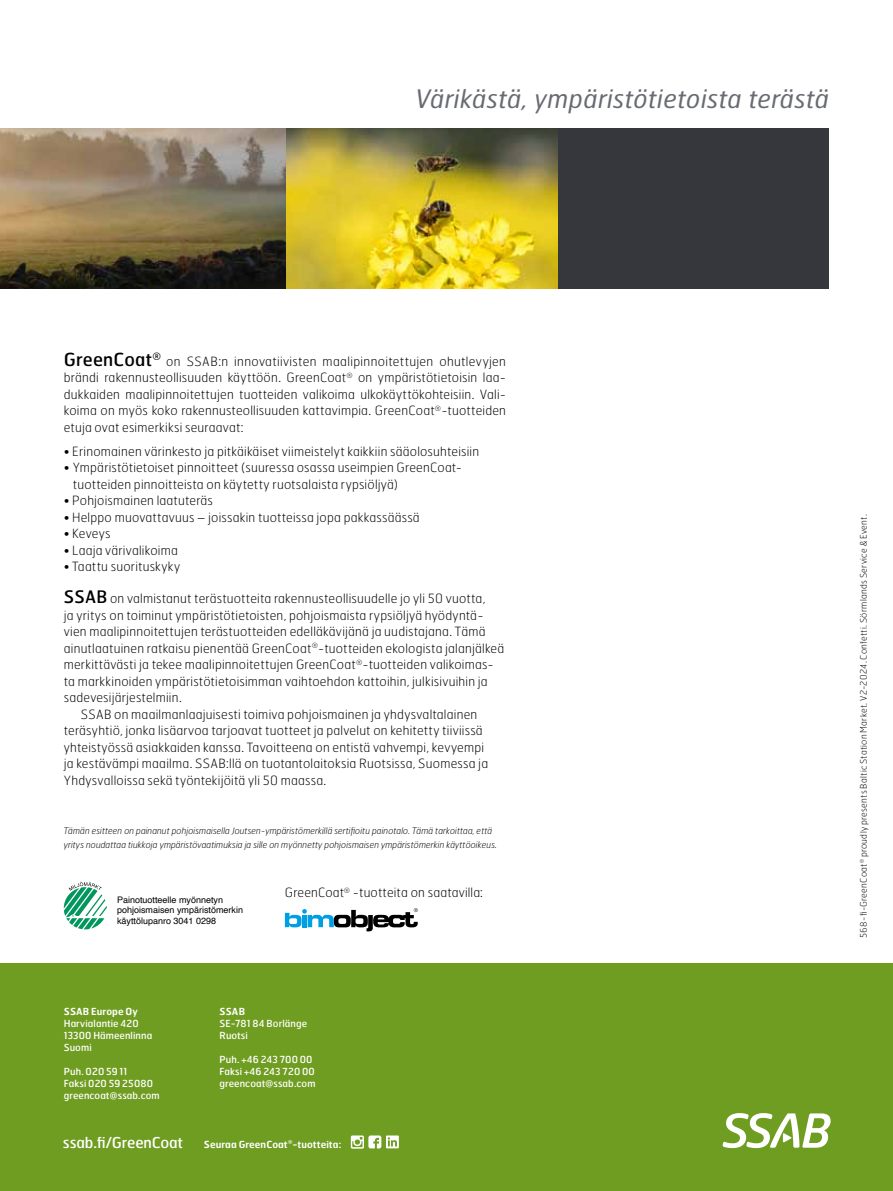
<style>
.page{position:relative;width:893px;height:1191px;background:#fff}
.page>*{position:absolute;margin:0;border:0;box-sizing:border-box;transform-origin:0 0}
.t1{font:italic 25.5px "Hermes FB";color:#696b72}
.t2{font:18px "Hermes FB";letter-spacing:.01em;color:#000}
.t3{font:15px "Hermes FB";letter-spacing:-.01em;color:#fff}
.t4{font:100 12.75px/16.5px "Hermes FB";letter-spacing:.015em;color:#000;text-align:justify}
.t5{font:9.75px/12px "Hermes FB";letter-spacing:.01em;color:#fff}
.t6{font:600 9.75px "Hermes FB";letter-spacing:.005em;color:#fff}
.t7{font:italic 100 9px/13.5px "Hermes FB";color:#000}
.t8{font:100 9px "Hermes FB";letter-spacing:.03em;color:#000}
.t9{font:9px/10.8px "Helvetica";color:#000}
.s1{font-weight:400;font-size:17.25px}
</style>
<div class="page">
<img style="left:0;top:128px;width:557px;height:160px">
<div style="left:557px;top:128px;width:272px;height:160px;background:#36373c"></div>
<div style="left:0;top:963px;width:893px;height:228px;background:#6f9d21"></div>
<svg style="left:723px;top:1113px;width:108px;height:35px"></svg>
<svg style="left:64px;top:881px;width:43px;height:48px"></svg>
<svg style="left:351px;top:1135px;width:48px;height:13px"></svg>
<svg style="left:285px;top:908px;width:133px;height:23px"></svg>
<h1 class="t1" style="left:415px;top:83px;width:415px">Värikästä, ympäristötietoista terästä</h1>
<h2 class="t2" style="left:64px;top:348px;width:99px">GreenCoat<sup>®</sup></h2>
<p class="t4" style="left:64px;top:353px;width:444px;text-indent:102px">on SSAB:n innovatiivisten maalipinnoitettujen ohutlevyjen brändi rakennusteollisuuden käyttöön. GreenCoat<sup>®</sup> on ympäristötietoisin laa&shy;dukkaiden maalipinnoitettujen tuotteiden valikoima ulkokäyttökohteisiin. Vali&shy;koima on myös koko rakennusteollisuuden kattavimpia. GreenCoat<sup>®</sup>-tuotteiden etuja ovat esimerkiksi seuraavat:</p>
<p class="t4" style="left:64px;top:443px;width:417px">• Erinomainen värinkesto ja pitkäikäiset viimeistelyt kaikkiin sääolosuhteisiin</p>
<p class="t4" style="left:73px;top:459px;width:391px;text-indent:-9px">• Ympäristötietoiset pinnoitteet (suuressa osassa useimpien GreenCoat&shy;tuotteiden pinnoitteista on käytetty ruotsalaista rypsiöljyä)</p>
<p class="t4" style="left:64px;top:492px;width:151px">• Pohjoismainen laatuteräs</p>
<p class="t4" style="left:64px;top:509px;width:357px">• Helppo muovattavuus – joissakin tuotteissa jopa pakkassäässä</p>
<p class="t4" style="left:64px;top:525px;width:48px">• Keveys</p>
<p class="t4" style="left:64px;top:542px;width:116px">• Laaja värivalikoima</p>
<p class="t4" style="left:64px;top:558px;width:118px">• Taattu suorituskyky</p>
<p class="t4" style="left:64px;top:590px;width:423px"><span class="s1">SSAB</span> on valmistanut terästuotteita rakennusteollisuudelle jo yli 50 vuotta,</p>
<p class="t4" style="left:64px;top:606px;width:421px">ja yritys on toiminut ympäristötietoisten, pohjoismaista rypsiöljyä hyödyntä-</p>
<p class="t4" style="left:64px;top:623px;width:423px">vien maalipinnoitettujen terästuotteiden edelläkävijänä ja uudistajana. Tämä</p>
<p class="t4" style="left:64px;top:639px;width:442px">ainutlaatuinen ratkaisu pienentää GreenCoat<sup>®</sup>-tuotteiden ekologista jalanjälkeä</p>
<p class="t4" style="left:64px;top:656px;width:431px">merkittävästi ja tekee maalipinnoitettujen GreenCoat<sup>®</sup>-tuotteiden valikoimas-</p>
<p class="t4" style="left:64px;top:672px;width:425px">ta markkinoiden ympäristötietoisimman vaihtoehdon kattoihin, julkisivuihin ja</p>
<p class="t4" style="left:64px;top:689px;width:119px">sadevesijärjestelmiin.</p>
<p class="t4" style="left:81px;top:705px;width:398px">SSAB on maailmanlaajuisesti toimiva pohjoismainen ja yhdysvaltalainen</p>
<p class="t4" style="left:64px;top:722px;width:420px">teräsyhtiö, jonka lisäarvoa tarjoavat tuotteet ja palvelut on kehitetty tiiviissä</p>
<p class="t4" style="left:64px;top:738px;width:422px">yhteistyössä asiakkaiden kanssa. Tavoitteena on entistä vahvempi, kevyempi</p>
<p class="t4" style="left:64px;top:755px;width:426px">ja kestävämpi maailma. SSAB:llä on tuotantolaitoksia Ruotsissa, Suomessa ja</p>
<p class="t4" style="left:64px;top:771px;width:264px">Yhdysvalloissa sekä työntekijöitä yli 50 maassa.</p>
<p class="t7" style="left:64px;top:824px;width:435px">Tämän esitteen on painanut pohjoismaisella Joutsen-ympäristömerkillä sertifioitu painotalo. Tämä tarkoittaa, että yritys noudattaa tiukkoja ympäristövaatimuksia ja sille on myönnetty pohjoismaisen ympäristömerkin käyttöoikeus.</p>
<p class="t9" style="left:117px;top:894px;width:128px">Painotuotteelle myönnetyn pohjoismaisen ympäristömerkin käyttölupanro 3041 0298</p>
<p class="t4" style="left:285px;top:884px;width:200px">GreenCoat<sup>®</sup> -tuotteita on saatavilla:</p>
<p class="t6" style="left:64px;top:1005px;width:76px">SSAB Europe Oy</p>
<p class="t5" style="left:64px;top:1017px;width:90px">Harvialantie 420<br>13300 Hämeenlinna<br>Suomi</p>
<p class="t5" style="left:64px;top:1065px;width:98px">Puh. 020 59 11<br>Faksi 020 59 25080 greencoat@ssab.com</p>
<p class="t3" style="left:63px;top:1132px;width:122px">ssab.fi/GreenCoat</p>
<p class="t6" style="left:220px;top:1005px;width:27px">SSAB</p>
<p class="t5" style="left:220px;top:1017px;width:89px">SE-781 84 Borlänge<br>Ruotsi</p>
<p class="t5" style="left:220px;top:1053px;width:98px">Puh. +46 243 700 00<br>Faksi +46 243 720 00 greencoat@ssab.com</p>
<p class="t6" style="left:204px;top:1137px;width:139px">Seuraa GreenCoat<sup>®</sup>-tuotteita:</p>
<p class="t8" style="left:858px;top:938px;width:425px;rotate:-90deg">568-fi-GreenCoat<sup>®</sup> proudly presents Baltic Station Market. V2-2024. Confetti. Sörmlands Service &amp; Event.</p>
</div>
